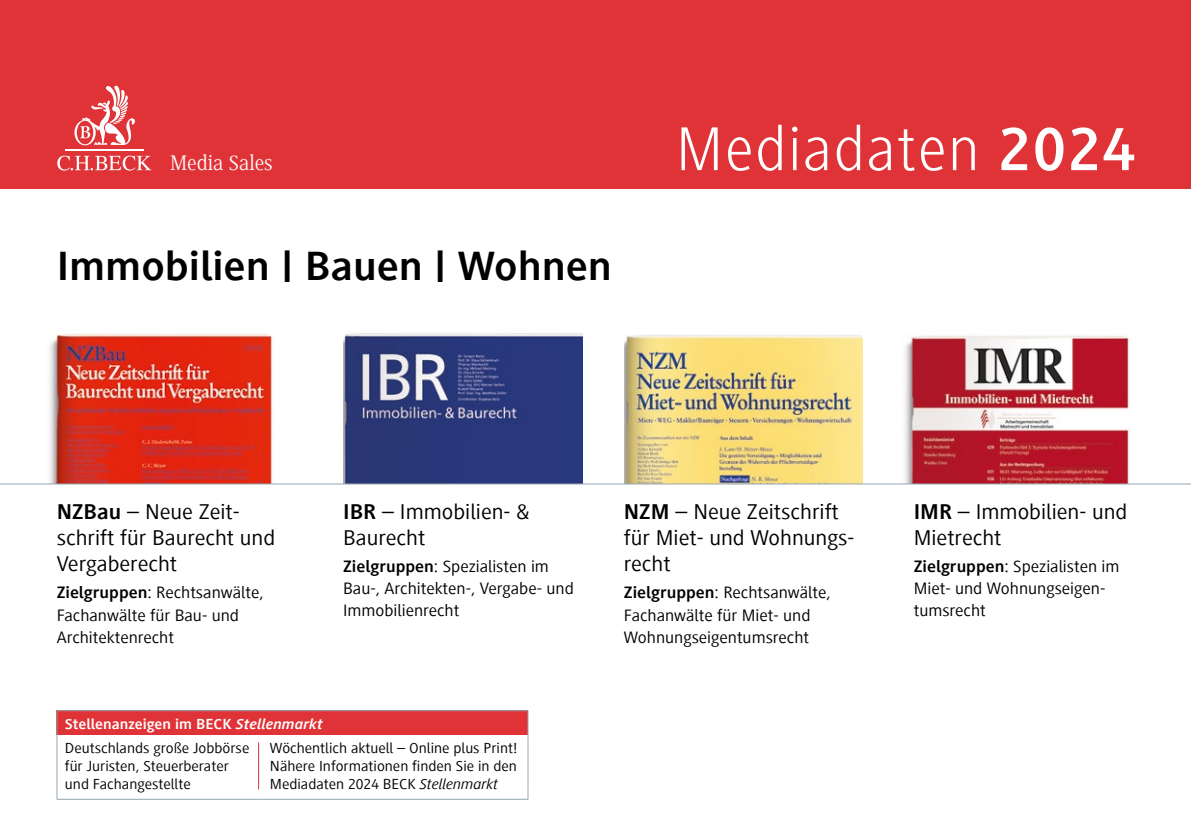
<style>
.page{position:relative;width:1191px;height:840px;background:#fff}
.page>*{position:absolute;margin:0;border:0;box-sizing:border-box;transform-origin:0 0}
.t1{font:300 64px "Generis Sans Com";letter-spacing:.03em;color:#fff}
.t2{font:700 42px "Generis Sans Com";color:#000;scale:1.08 1}
.t3{font:22px/26px "Generis Sans Com";color:#000;scale:1.08 1}
.t4{font:21.6px "Generis Serif Com";color:#fff}
.t5{font:17px/22px "Generis Sans Com";color:#000;scale:1.08 1}
.t6{font:15px/18px "Generis Sans Com";color:#000;scale:1.08 1}
.s1{font-weight:700}
.s2{font-weight:700;color:#fff}
.s3{font-weight:700;font-style:italic;color:#fff}
.s4{font-style:italic}
</style>
<div class="page">
<div style="left:0;top:0;width:1191px;height:189px;background:#df3338"></div>
<svg style="left:74px;top:86px;width:61px;height:59px"></svg>
<hr style="left:66px;top:149px;width:78px;height:2px;background:#fff">
<svg style="left:57px;top:155px;width:95px;height:15px"></svg>
<img style="left:904px;top:335px;width:225px;height:148px">
<img style="left:344px;top:333px;width:238px;height:150px">
<img style="left:624px;top:334px;width:239px;height:149px">
<img style="left:49px;top:333px;width:224px;height:150px">
<hr style="left:0;top:483px;width:1191px;height:1px;background:#95a6b0">
<div style="left:57px;top:710px;width:471px;height:24px;background:#df3338"></div>
<hr style="left:57px;top:710px;width:202px;height:1px;background:#95a6b0">
<hr style="left:259px;top:710px;width:269px;height:1px;background:#95a6b0">
<svg style="left:57px;top:710px;width:1px;height:32px"></svg>
<svg style="left:527px;top:710px;width:1px;height:32px"></svg>
<hr style="left:57px;top:742px;width:1px;height:46px;background:#95a6b0">
<hr style="left:527px;top:742px;width:1px;height:46px;background:#95a6b0">
<hr style="left:57px;top:798px;width:202px;height:1px;background:#95a6b0">
<hr style="left:259px;top:798px;width:269px;height:1px;background:#95a6b0">
<hr style="left:258px;top:742px;width:1px;height:46px;background:#df3338">
<p class="t4" style="left:170px;top:151px;width:104px">Media Sales</p>
<h2 class="t2" style="left:57px;top:243px;width:516px">Immobilien | Bauen | Wohnen</h2>
<h1 class="t1" style="left:676px;top:114px;width:461px">Mediadaten <span class="s1">2024</span></h1>
<p class="t3" style="left:57px;top:498px;width:204px"><span class="s1">NZBau</span> – Neue Zeit&shy;schrift für Baurecht und<br>Vergaberecht</p>
<p class="t5" style="left:57px;top:581px;width:193px"><span class="s1">Zielgruppen</span>: Rechtsanwälte,<br>Fachanwälte für Bau- und<br>Architektenrecht</p>
<p class="t3" style="left:343px;top:498px;width:174px"><span class="s1">IBR</span> – Immobilien- &amp;<br>Baurecht</p>
<p class="t5" style="left:343px;top:555px;width:215px"><span class="s1">Zielgruppen</span>: Spezialisten im<br>Bau-, Architekten-, Vergabe- und<br>Immobilienrecht</p>
<p class="t6" style="left:65px;top:711px;width:240px;line-height:24.2px"><span class="s2">Stellenanzeigen im BECK</span> <span class="s3">Stellenmarkt<br></span>Deutschlands große Jobbörse</p>
<p class="t6" style="left:65px;top:757px;width:153px">für Juristen, Steuerberater und Fachangestellte</p>
<p class="t6" style="left:270px;top:739px;width:231px;text-align:justify">Wöchentlich aktuell – Online plus Print!<br>Nähere Informationen finden Sie in den Mediadaten 2024 BECK <span class="s4">Stellenmarkt</span></p>
<p class="t3" style="left:624px;top:498px;width:215px"><span class="s1">NZM</span> – Neue Zeitschrift für Miet- und Wohnungs&shy;recht</p>
<p class="t5" style="left:624px;top:581px;width:193px"><span class="s1">Zielgruppen</span>: Rechtsanwälte,<br>Fachanwälte für Miet- und<br>Wohnungseigentumsrecht</p>
<p class="t3" style="left:913px;top:498px;width:199px"><span class="s1">IMR</span> – Immobilien- und<br>Mietrecht</p>
<p class="t5" style="left:913px;top:555px;width:192px"><span class="s1">Zielgruppen</span>: Spezialisten im<br>Miet- und Wohnungseigen&shy;tumsrecht</p>
</div>
